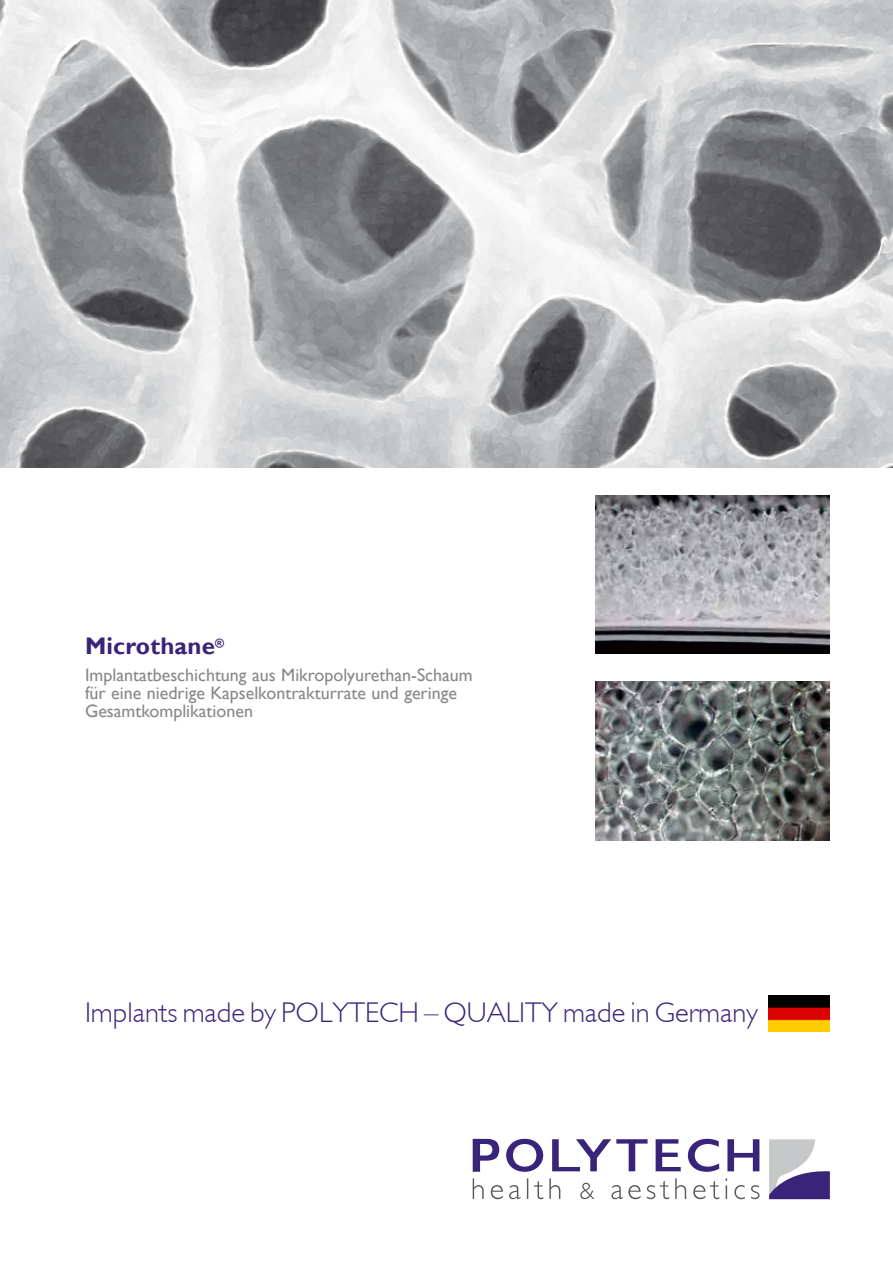
<style>
.page{position:relative;width:893px;height:1263px;background:#fff}
.page>*{position:absolute;margin:0;border:0;box-sizing:border-box;transform-origin:0 0}
.t1{font:300 28.5px "Gill Light S Si";color:#3a247a}
.t2{font:700 24px "Gill Sans";letter-spacing:.01em;color:#3a247a}
.t3{font:18px/18px "Gill Sans";color:#87888a}
</style>
<div class="page">
<svg style="left:473px;top:1178px;width:11px;height:21px"></svg>
<svg style="left:491px;top:1185px;width:12px;height:14px"></svg>
<svg style="left:509px;top:1185px;width:12px;height:14px"></svg>
<svg style="left:527px;top:1178px;width:1px;height:21px"></svg>
<svg style="left:534px;top:1181px;width:9px;height:18px"></svg>
<svg style="left:549px;top:1178px;width:11px;height:21px"></svg>
<svg style="left:580px;top:1183px;width:14px;height:16px"></svg>
<svg style="left:611px;top:1185px;width:30px;height:14px"></svg>
<svg style="left:647px;top:1181px;width:22px;height:18px"></svg>
<svg style="left:675px;top:1178px;width:11px;height:21px"></svg>
<svg style="left:693px;top:1181px;width:26px;height:18px"></svg>
<svg style="left:726px;top:1178px;width:1px;height:21px"></svg>
<svg style="left:734px;top:1185px;width:11px;height:14px"></svg>
<svg style="left:751px;top:1185px;width:8px;height:14px"></svg>
<svg style="left:473px;top:1139px;width:26px;height:33px"></svg>
<svg style="left:506px;top:1139px;width:37px;height:33px"></svg>
<svg style="left:552px;top:1139px;width:96px;height:32px"></svg>
<svg style="left:656px;top:1139px;width:25px;height:32px"></svg>
<svg style="left:688px;top:1139px;width:31px;height:33px"></svg>
<svg style="left:727px;top:1139px;width:32px;height:32px"></svg>
<svg style="left:769px;top:1139px;width:61px;height:60px"></svg>
<img style="left:769px;top:995px;width:60px;height:36px">
<img style="left:595px;top:495px;width:234px;height:159px">
<img style="left:595px;top:681px;width:234px;height:160px">
<img style="left:0;top:0;width:893px;height:468px">
<h2 class="t2" style="left:85px;top:632px;width:141px">Microthane<sup>®</sup></h2>
<p class="t3" style="left:85px;top:666px;width:389px">Implantatbeschichtung aus Mikropolyurethan-Schaum für eine niedrige Kapselkontrakturrate und geringe<br>Gesamtkomplikationen</p>
<h1 class="t1" style="left:85px;top:996px;width:435px">Implants made by POLYTECH – Quality</h1>
<h1 class="t1" style="left:563px;top:996px;width:196px">made in Germany</h1>
</div>
